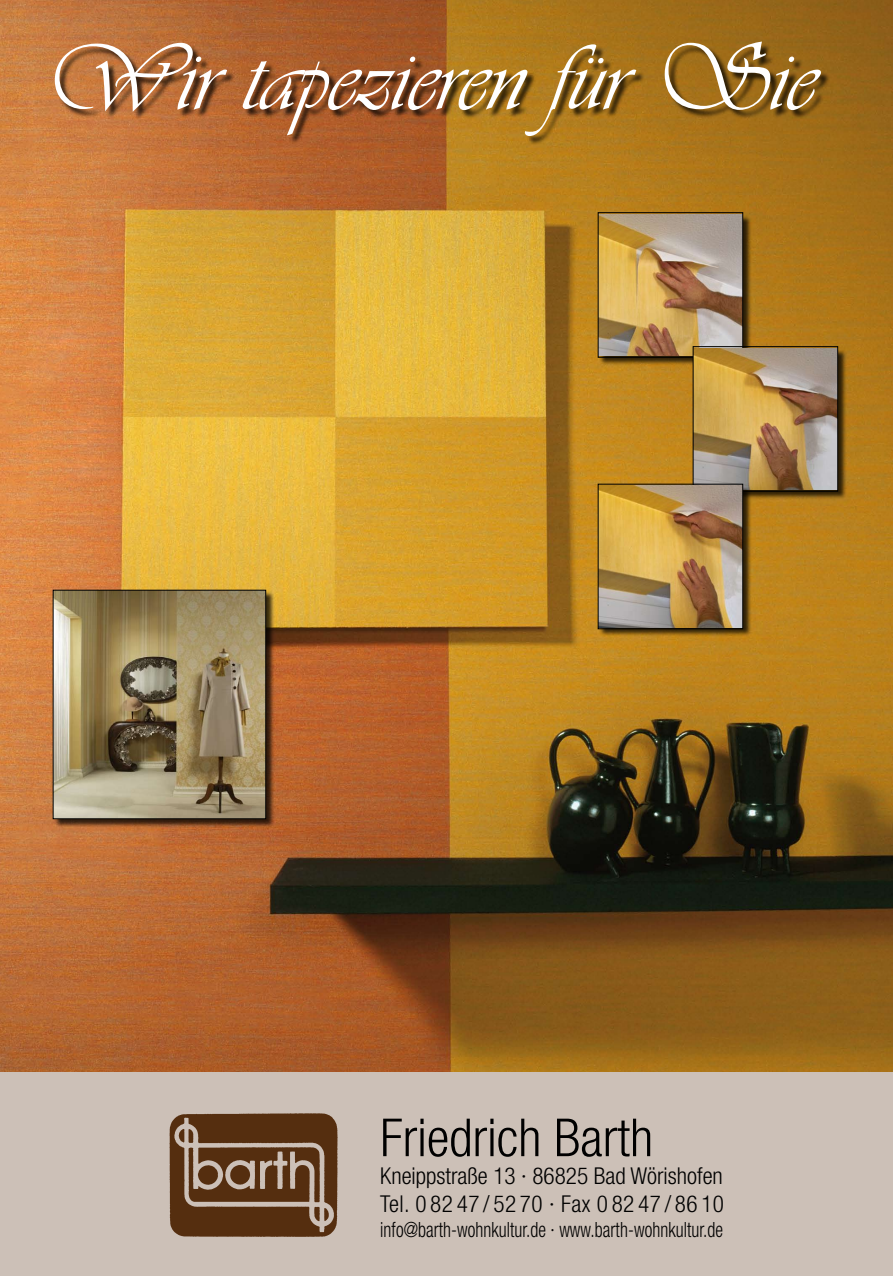
<style>
.page{position:relative;width:893px;height:1276px;background:#fff}
.page>*{position:absolute;margin:0;border:0;box-sizing:border-box;transform-origin:0 0}
.t1{font:97.5px "Vivaldi D";color:#fff}
.t2{font:300 condensed 52.5px "Helvetica Neue";color:#000}
.t3{font:300 condensed 23.25px/27.9px "Helvetica Neue";color:#000}
.t4{font:300 condensed 21px "Helvetica Neue";letter-spacing:.005em;color:#000;scale:.85 1}
</style>
<div class="page">
<div style="left:0;top:1069px;width:893px;height:207px;background:#ccc0b7"></div>
<img style="left:0;top:0;width:893px;height:1071px">
<img style="left:169px;top:1113px;width:168px;height:123px">
<div style="left:56px;top:43px;width:774px;height:102px;background:#000;opacity:.75"></div>
<div style="left:54px;top:591px;width:221px;height:237px;background:#000;opacity:.75"></div>
<img style="left:55px;top:592px;width:209px;height:225px">
<div style="left:53px;top:590px;width:213px;height:229px;border:1px solid #000"></div>
<div style="left:599px;top:214px;width:153px;height:152px;background:#000;opacity:.75"></div>
<img style="left:600px;top:215px;width:141px;height:140px">
<div style="left:598px;top:213px;width:145px;height:144px;border:1px solid #000"></div>
<div style="left:694px;top:348px;width:153px;height:152px;background:#000;opacity:.75"></div>
<img style="left:695px;top:349px;width:141px;height:140px">
<div style="left:693px;top:347px;width:145px;height:144px;border:1px solid #000"></div>
<div style="left:599px;top:485px;width:153px;height:152px;background:#000;opacity:.75"></div>
<img style="left:600px;top:486px;width:141px;height:141px">
<div style="left:598px;top:484px;width:145px;height:145px;border:1px solid #000"></div>
<h1 class="t1" style="left:45px;top:21px;width:772px">Wir tapezieren für Sie</h1>
<h2 class="t2" style="left:380px;top:1107px;width:275px">Friedrich Barth</h2>
<p class="t3" style="left:380px;top:1161px;width:345px">Kneippstraße 13 · 86825 Bad Wörishofen<br>Tel. 0 82 47 / 52 70 · Fax 0 82 47 / 86 10</p>
<p class="t4" style="left:380px;top:1217px;width:405px">info@barth-wohnkultur.de · www.barth-wohnkultur.de</p>
</div>
